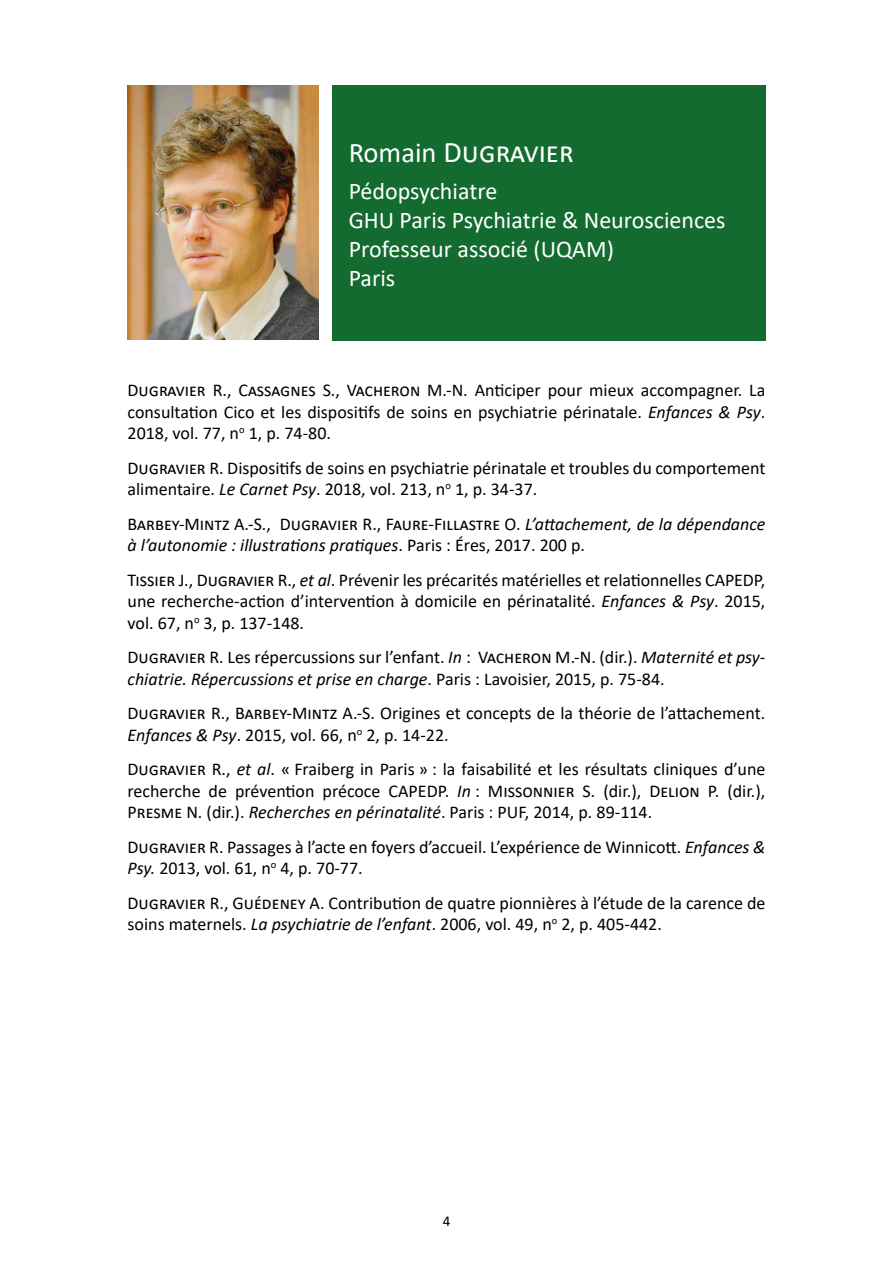
<style>
.page{position:relative;width:893px;height:1263px;background:#fff}
.page>*{position:absolute;margin:0;border:0;box-sizing:border-box;transform-origin:0 0}
.t1{font:30px "Calibri";color:#fff}
.t2{font:24px/28.8px "Calibri";color:#fff}
.t3{font:18px/21.6px "Calibri";color:#000}
.t4{font:15px "Calibri";color:#000}
.s1{font-size:28.5px}
.s2{font-style:italic}
</style>
<div class="page">
<img style="left:128px;top:86px;width:191px;height:253px">
<div style="left:332px;top:85px;width:433px;height:255px;background:#136b30"></div>
<h1 class="t1" style="left:349px;top:131px;width:227px"><span class="s1">Romain</span> Dugravier</h1>
<h2 class="t2" style="left:349px;top:176px;width:378px">Pédopsychiatre<br>GHU Paris Psychiatrie &amp; Neurosciences<br>Professeur associé (UQAM)<br>Paris</h2>
<p class="t3" style="left:128px;top:379px;width:639px;text-align:justify">Dugravier R., Cassagnes S., Vacheron M.-N. Anticiper pour mieux accompagner. La consultation Cico et les dispositifs de soins en psychiatrie périnatale. <span class="s2">Enfances &amp; Psy</span>.<br>2018, vol. 77, n<sup>o</sup> 1, p. 74-80.</p>
<p class="t3" style="left:128px;top:457px;width:639px">Dugravier R. Dispositifs de soins en psychiatrie périnatale et troubles du comportement alimentaire. <span class="s2">Le Carnet Psy</span>. 2018, vol. 213, n<sup>o</sup> 1, p. 34-37.</p>
<p class="t3" style="left:128px;top:512px;width:639px">Barbey-Mintz A.-S., Dugravier R., Faure-Fillastre O. <span class="s2">L’attachement, de la dépendance à l’autonomie : illustrations pratiques</span>. Paris : Éres, 2017. 200 p.</p>
<p class="t3" style="left:128px;top:568px;width:639px;text-align:justify">Tissier J., Dugravier R., <span class="s2">et al</span>. Prévenir les précarités matérielles et relationnelles CAPEDP, une recherche-action d’intervention à domicile en périnatalité. <span class="s2">Enfances &amp; Psy</span>. 2015, vol. 67, n<sup>o</sup> 3, p. 137-148.</p>
<p class="t3" style="left:128px;top:646px;width:639px">Dugravier R. Les répercussions sur l’enfant. <span class="s2">In</span> : Vacheron M.-N. (dir.). <span class="s2">Maternité et psy&shy;chiatrie. Répercussions et prise en charge</span>. Paris : Lavoisier, 2015, p. 75-84.</p>
<p class="t3" style="left:128px;top:702px;width:639px">Dugravier R., Barbey-Mintz A.-S. Origines et concepts de la théorie de l’attachement.<br><span class="s2">Enfances &amp; Psy</span>. 2015, vol. 66, n<sup>o</sup> 2, p. 14-22.</p>
<p class="t3" style="left:128px;top:758px;width:639px;text-align:justify">Dugravier R., <span class="s2">et al</span>. « Fraiberg in Paris » : la faisabilité et les résultats cliniques d’une recherche de prévention précoce CAPEDP. <span class="s2">In</span> : Missonnier S. (dir.), Delion P. (dir.), Presme N. (dir.). <span class="s2">Recherches en périnatalité</span>. Paris : PUF, 2014, p. 89-114.</p>
<p class="t3" style="left:128px;top:835px;width:639px">Dugravier R. Passages à l’acte en foyers d’accueil. L’expérience de Winnicott. <span class="s2">Enfances &amp;<br>Psy.</span> 2013, vol. 61, n<sup>o</sup> 4, p. 70-77.</p>
<p class="t3" style="left:128px;top:891px;width:639px">Dugravier R., Guédeney A. Contribution de quatre pionnières à l’étude de la carence de soins maternels. <span class="s2">La psychiatrie de l’enfant</span>. 2006, vol. 49, n<sup>o</sup> 2, p. 405-442.</p>
<p class="t4" style="left:443px;top:1211px;width:9px">4</p>
</div>
